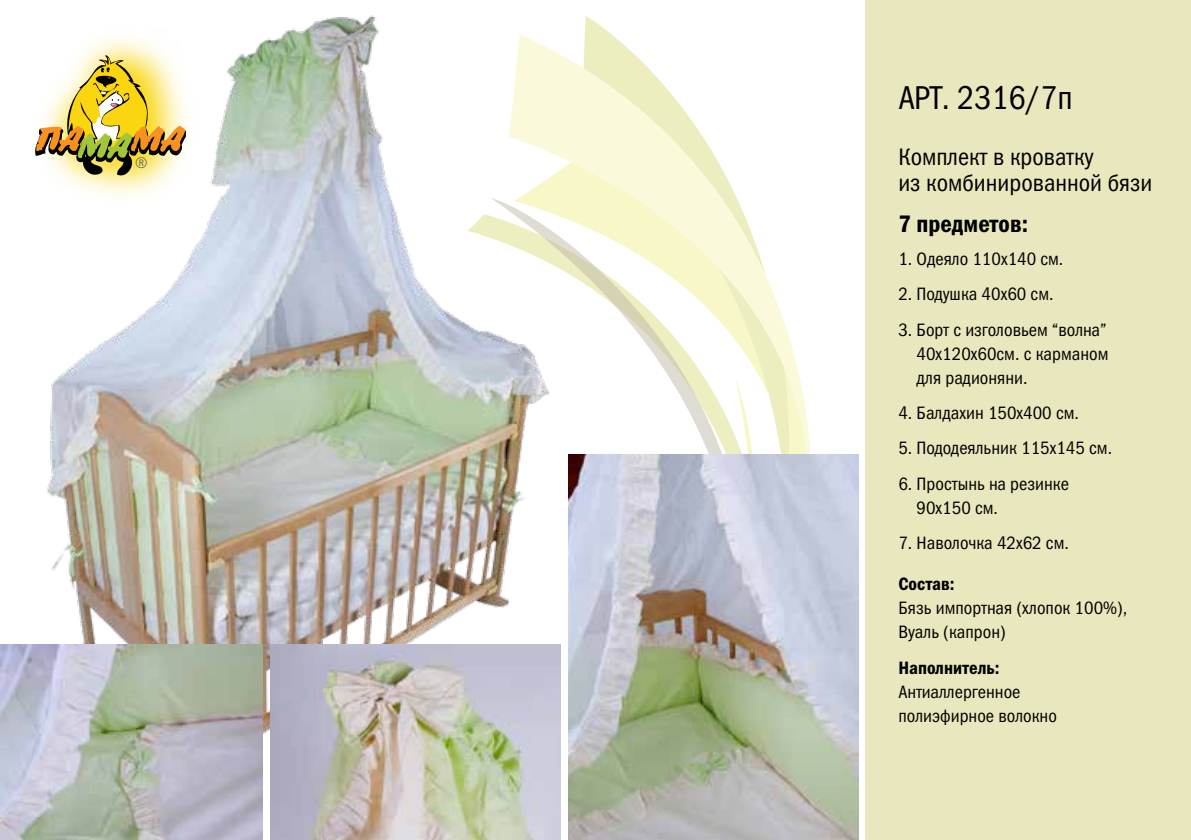
<style>
.page{position:relative;width:1191px;height:840px;background:#fff}
.page>*{position:absolute;margin:0;border:0;box-sizing:border-box;transform-origin:0 0}
.t1{font:33.2px "Franklin Gothic Book Cond ITC";letter-spacing:-.005em;color:#000}
.t2{font:24px/26px "Franklin Gothic Book Cond ITC";color:#000}
.t3{font:24px "Franklin Gothic Demi Cond ITC";color:#000}
.t4{font:18px/24px "Franklin Gothic Book Cond ITC";color:#000}
.t5{font:18px "Franklin Gothic Demi Cond ITC";color:#000}
.t6{font:15.6px "Franklin Gothic Book Cond ITC";color:#6d6e71}
</style>
<div class="page">
<svg style="left:597px;top:34px;width:213px;height:420px"></svg>
<img style="left:47px;top:15px;width:550px;height:726px">
<div style="left:865px;top:0;width:326px;height:839px;background:#e9e7bd"></div>
<img style="left:0;top:644px;width:262px;height:195px">
<img style="left:270px;top:644px;width:291px;height:195px">
<img style="left:568px;top:454px;width:290px;height:385px">
<img style="left:47px;top:30px;width:153px;height:170px">
<svg style="left:35px;top:55px;width:152px;height:124px"></svg>
<p class="t6" style="left:135px;top:154px;width:14px">®</p>
<h1 class="t1" style="left:898px;top:78px;width:176px">АРТ. 2316/7п</h1>
<h2 class="t2" style="left:898px;top:144px;width:255px">Комплект в кроватку<br>из комбинированной бязи</h2>
<h2 class="t3" style="left:898px;top:209px;width:131px">7 предметов:</h2>
<p class="t4" style="left:898px;top:247px;width:166px">1. Одеяло 110х140 см.</p>
<p class="t4" style="left:898px;top:282px;width:157px">2. Подушка 40х60 см.</p>
<p class="t4" style="left:916px;top:317px;width:193px;text-align:justify;text-indent:-18px">3. Борт с изголовьем “волна” 40х120х60см. с карманом для радионяни.</p>
<p class="t4" style="left:898px;top:401px;width:182px">4. Балдахин 150х400 см.</p>
<p class="t4" style="left:898px;top:436px;width:215px">5. Пододеяльник 115х145 см.</p>
<p class="t4" style="left:916px;top:471px;width:154px;text-indent:-18px">6. Простынь на резинке<br>90х150 см.</p>
<p class="t4" style="left:898px;top:531px;width:172px">7. Наволочка 42х62 см.</p>
<p class="t5" style="left:898px;top:573px;width:58px">Состав:</p>
<p class="t4" style="left:898px;top:596px;width:230px">Бязь импортная (хлопок 100%),<br>Вуаль (капрон)</p>
<p class="t5" style="left:898px;top:656px;width:103px">Наполнитель:</p>
<p class="t4" style="left:898px;top:679px;width:160px">Антиаллергенное полиэфирное волокно</p>
</div>
